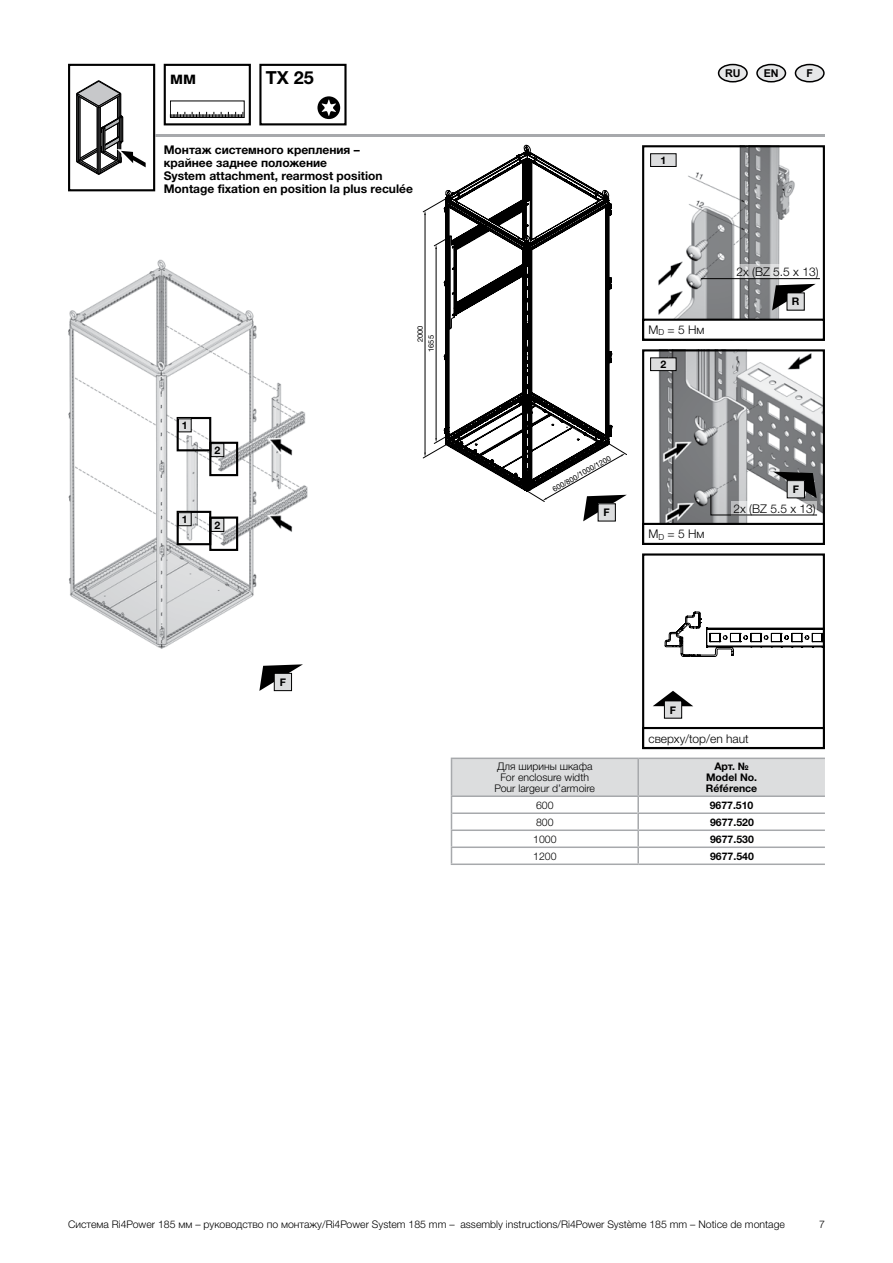
<style>
.page{position:relative;width:893px;height:1263px;background:#fff}
.page>*{position:absolute;margin:0;border:0;box-sizing:border-box;transform-origin:0 0}
.t1{font:700 18px "Neue Helvetica For Rittal";color:#000}
.t2{font:700 12px/12.9px "Neue Helvetica For Rittal";color:#000}
.t3{font:300 12px "Neue Helvetica For Rittal";color:#000}
.t4{font:700 10.8px "Arial";color:#000}
.t5{font:300 10.5px/10.9px "Neue Helvetica For Rittal";color:#000;text-align:center}
.t6{font:700 10.5px/10.9px "Neue Helvetica For Rittal";color:#000;text-align:center}
.t7{font:7.5px "Neue Helvetica For Rittal";color:#000}
</style>
<div class="page">
<img style="left:68px;top:259px;width:356px;height:390px">
<div style="left:209px;top:442px;width:29px;height:34px;border:2px solid #000"></div>
<div style="left:211px;top:444px;width:13px;height:13px;background:#dcddde"></div>
<div style="left:211px;top:443px;width:13px;height:14px;border:1px solid #000"></div>
<div style="left:209px;top:516px;width:29px;height:35px;border:2px solid #000"></div>
<div style="left:211px;top:518px;width:13px;height:13px;background:#dcddde"></div>
<div style="left:211px;top:518px;width:13px;height:14px;border:1px solid #000"></div>
<div style="left:177px;top:417px;width:34px;height:34px;border:2px solid #000"></div>
<div style="left:178px;top:419px;width:13px;height:13px;background:#dcddde"></div>
<div style="left:178px;top:418px;width:14px;height:14px;border:1px solid #000"></div>
<div style="left:177px;top:511px;width:34px;height:34px;border:2px solid #000"></div>
<div style="left:178px;top:513px;width:13px;height:13px;background:#dcddde"></div>
<div style="left:178px;top:512px;width:14px;height:14px;border:1px solid #000"></div>
<svg style="left:259px;top:664px;width:44px;height:27px"></svg>
<div style="left:274px;top:673px;width:18px;height:18px;background:#dcddde"></div>
<div style="left:274px;top:673px;width:18px;height:18px;border:1px solid #000"></div>
<svg style="left:76px;top:80px;width:70px;height:95px"></svg>
<div style="left:68px;top:64px;width:87px;height:127px;border:2px solid #000"></div>
<hr style="left:155px;top:134px;width:670px;height:3px;background:#a7a9ac">
<div style="left:757px;top:65px;width:28px;height:17px;background:#e6e7e8;border-radius:50%"></div>
<div style="left:756px;top:64px;width:30px;height:18px;border:2px solid #000;border-radius:50%"></div>
<div style="left:795px;top:65px;width:29px;height:17px;background:#e6e7e8;border-radius:50%"></div>
<div style="left:795px;top:64px;width:30px;height:18px;border:2px solid #000;border-radius:50%"></div>
<div style="left:719px;top:65px;width:28px;height:17px;background:#e6e7e8;border-radius:50%"></div>
<div style="left:718px;top:64px;width:30px;height:18px;border:2px solid #000;border-radius:50%"></div>
<svg style="left:317px;top:96px;width:23px;height:23px"></svg>
<svg style="left:321px;top:99px;width:15px;height:17px"></svg>
<div style="left:259px;top:64px;width:88px;height:61px;border:2px solid #000"></div>
<div style="left:170px;top:101px;width:74px;height:17px;border:1px solid #000"></div>
<svg style="left:170px;top:112px;width:74px;height:5px"></svg>
<div style="left:164px;top:64px;width:87px;height:61px;border:2px solid #000"></div>
<hr style="left:451px;top:757px;width:187px;height:2px;background:#a7a9ac">
<hr style="left:451px;top:863px;width:187px;height:2px;background:#a7a9ac">
<hr style="left:638px;top:863px;width:187px;height:2px;background:#a7a9ac">
<hr style="left:638px;top:757px;width:187px;height:2px;background:#a7a9ac">
<svg style="left:451px;top:758px;width:374px;height:105px"></svg>
<svg style="left:423px;top:199px;width:21px;height:259px"></svg>
<svg style="left:444px;top:145px;width:168px;height:347px"></svg>
<svg style="left:527px;top:443px;width:100px;height:78px"></svg>
<div style="left:598px;top:504px;width:17px;height:17px;background:#dcddde"></div>
<img style="left:645px;top:148px;width:177px;height:171px">
<div style="left:642px;top:145px;width:183px;height:196px;border:2px solid #000"></div>
<div style="left:651px;top:154px;width:25px;height:12px;background:#dcddde"></div>
<div style="left:650px;top:153px;width:26px;height:14px;border:1px solid #000"></div>
<div style="left:642px;top:319px;width:183px;height:22px;border:2px solid #000"></div>
<svg style="left:736px;top:264px;width:82px;height:14px"></svg>
<hr style="left:701px;top:278px;width:119px;height:1px;background:#000">
<svg style="left:772px;top:284px;width:44px;height:26px"></svg>
<div style="left:787px;top:293px;width:17px;height:17px;background:#dcddde"></div>
<div style="left:787px;top:293px;width:18px;height:17px;border:1px solid #000"></div>
<img style="left:645px;top:352px;width:177px;height:171px">
<div style="left:642px;top:349px;width:183px;height:196px;border:2px solid #000"></div>
<div style="left:651px;top:358px;width:25px;height:13px;background:#dcddde"></div>
<div style="left:650px;top:358px;width:26px;height:13px;border:1px solid #000"></div>
<div style="left:642px;top:523px;width:183px;height:22px;border:2px solid #000"></div>
<svg style="left:710px;top:472px;width:108px;height:44px"></svg>
<div style="left:787px;top:481px;width:17px;height:17px;background:#dcddde"></div>
<div style="left:787px;top:480px;width:18px;height:18px;border:1px solid #000"></div>
<svg style="left:665px;top:612px;width:157px;height:45px"></svg>
<div style="left:642px;top:553px;width:183px;height:196px;border:2px solid #000"></div>
<div style="left:642px;top:727px;width:183px;height:22px;border:2px solid #000"></div>
<svg style="left:653px;top:691px;width:40px;height:15px"></svg>
<div style="left:664px;top:701px;width:18px;height:17px;background:#dcddde"></div>
<div style="left:664px;top:701px;width:18px;height:17px;border:1px solid #000"></div>
<h1 class="t1" style="left:170px;top:66px;width:27px">мм</h1>
<h1 class="t1" style="left:266px;top:66px;width:50px">TX 25</h1>
<p class="t2" style="left:164px;top:144px;width:251px">Монтаж системного крепления –<br>крайнее заднее положение<br>System attachment, rearmost position Montage fixation en position la plus reculée</p>
<p class="t6" style="left:182px;top:420px;width:7px">1</p>
<p class="t6" style="left:182px;top:514px;width:7px">1</p>
<p class="t6" style="left:215px;top:445px;width:7px">2</p>
<p class="t6" style="left:215px;top:520px;width:7px">2</p>
<p class="t6" style="left:280px;top:677px;width:8px">F</p>
<p class="t7" style="left:416px;top:342px;width:18px;rotate:-90deg">2000</p>
<p class="t7" style="left:427px;top:352px;width:18px;rotate:-90deg">1655</p>
<p class="t6" style="left:660px;top:155px;width:7px">1</p>
<p class="t4" style="left:725px;top:66px;width:17px">RU</p>
<p class="t4" style="left:764px;top:66px;width:17px">EN</p>
<p class="t4" style="left:807px;top:66px;width:8px">F</p>
<p class="t7" style="left:551px;top:486px;width:67px;rotate:-30deg">600/800/1000/1200</p>
<p class="t6" style="left:604px;top:507px;width:8px">F</p>
<p class="t3" style="left:648px;top:323px;width:58px">M<sub>D</sub> = 5 Нм</p>
<p class="t6" style="left:660px;top:359px;width:7px">2</p>
<p class="t3" style="left:736px;top:265px;width:84px">2x (BZ 5.5 x 13)</p>
<p class="t6" style="left:792px;top:296px;width:9px">R</p>
<p class="t3" style="left:648px;top:527px;width:58px">M<sub>D</sub> = 5 Нм</p>
<p class="t6" style="left:793px;top:484px;width:8px">F</p>
<p class="t3" style="left:733px;top:502px;width:84px">2x (BZ 5.5 x 13)</p>
<p class="t6" style="left:670px;top:704px;width:8px">F</p>
<p class="t3" style="left:648px;top:731px;width:102px">сверху/top/en haut</p>
<p class="t5" style="left:495px;top:761px;width:102px">Для ширины шкафа<br>For enclosure width<br>Pour largeur d’armoire</p>
<p class="t6" style="left:706px;top:761px;width:53px">Арт. №<br>Model No.<br>Référence</p>
<p class="t5" style="left:536px;top:799px;width:19px">600</p>
<p class="t6" style="left:710px;top:799px;width:45px">9677.510</p>
<p class="t5" style="left:536px;top:816px;width:19px">800</p>
<p class="t6" style="left:710px;top:816px;width:45px">9677.520</p>
<p class="t5" style="left:533px;top:833px;width:25px">1000</p>
<p class="t6" style="left:710px;top:833px;width:45px">9677.530</p>
<p class="t5" style="left:533px;top:850px;width:25px">1200</p>
<p class="t6" style="left:710px;top:850px;width:45px">9677.540</p>
<p class="t5" style="left:68px;top:1219px;width:718px">Система Ri4Power 185 мм – руководство по монтажу/Ri4Power System 185 mm – assembly instructions/Ri4Power Système 185 mm – Notice de montage</p>
<p class="t5" style="left:819px;top:1219px;width:7px">7</p>
</div>
